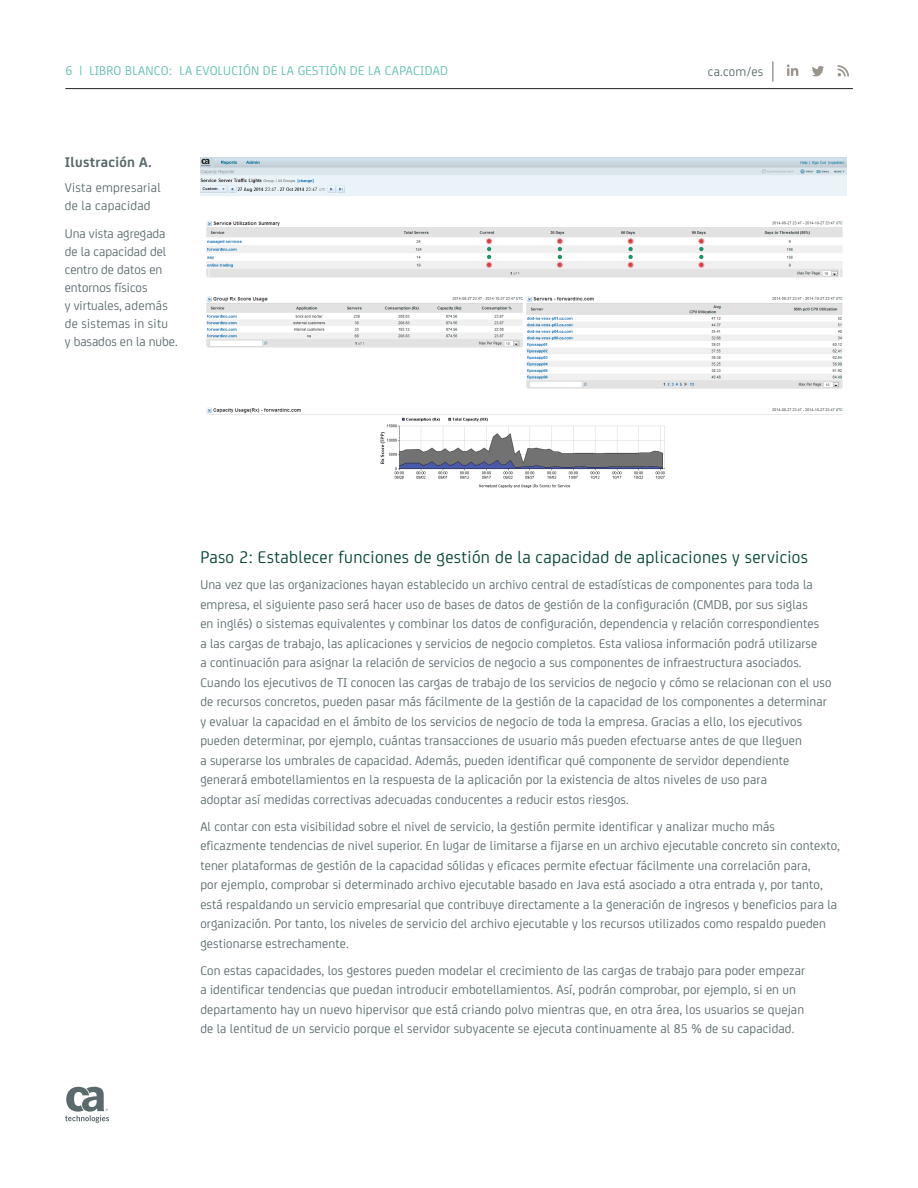
<style>
.page{position:relative;width:918px;height:1188px;background:#fff}
.page>*{position:absolute;margin:0;border:0;box-sizing:border-box;transform-origin:0 0}
.t1{font:18px "CA Sans";letter-spacing:.02em;color:#004333}
.t2{font:700 15px "CA Sans";letter-spacing:.02em;color:#59696c}
.t3{font:13.5px/19.5px "CA Sans";letter-spacing:.01em;color:#59696c}
.t4{font:13.5px "CA Sans";letter-spacing:.02em;color:#5ebfaf}
</style>
<div class="page">
<hr style="left:65px;top:88px;width:788px;height:1px;background:#23211c">
<svg style="left:773px;top:61px;width:1px;height:21px"></svg>
<svg style="left:787px;top:64px;width:11px;height:12px"></svg>
<svg style="left:838px;top:65px;width:11px;height:11px"></svg>
<svg style="left:812px;top:66px;width:12px;height:10px"></svg>
<svg style="left:65px;top:1087px;width:44px;height:36px"></svg>
<img style="left:200px;top:157px;width:646px;height:331px">
<svg style="left:200px;top:157px;width:14px;height:10px"></svg>
<svg style="left:201px;top:159px;width:10px;height:7px"></svg>
<p class="t4" style="left:65px;top:61px;width:349px">6 | Libro blanco: LA EVOLUCIÓN DE LA GESTIÓN DE LA CAPACIDAD</p>
<p class="t2" style="left:65px;top:151px;width:88px">Ilustración A.</p>
<p class="t3" style="left:65px;top:177px;width:98px;line-height:18px">Vista empresarial de la capacidad</p>
<p class="t3" style="left:65px;top:224px;width:114px;line-height:18px">Una vista agregada de la capacidad del centro de datos en entornos físicos<br>y virtuales, además de sistemas in situ<br>y basados en la nube.</p>
<p class="t3" style="left:708px;top:61px;width:57px">ca.com/es</p>
<h1 class="t1" style="left:200px;top:544px;width:609px">Paso 2: Establecer funciones de gestión de la capacidad de aplicaciones y servicios</h1>
<p class="t3" style="left:200px;top:574px;width:633px">Una vez que las organizaciones hayan establecido un archivo central de estadísticas de componentes para toda la empresa, el siguiente paso será hacer uso de bases de datos de gestión de la configuración (CMDB, por sus siglas<br>en inglés) o sistemas equivalentes y combinar los datos de configuración, dependencia y relación correspondientes<br>a las cargas de trabajo, las aplicaciones y servicios de negocio completos. Esta valiosa información podrá utilizarse<br>a continuación para asignar la relación de servicios de negocio a sus componentes de infraestructura asociados.<br>Cuando los ejecutivos de TI conocen las cargas de trabajo de los servicios de negocio y cómo se relacionan con el uso de recursos concretos, pueden pasar más fácilmente de la gestión de la capacidad de los componentes a determinar y evaluar la capacidad en el ámbito de los servicios de negocio de toda la empresa. Gracias a ello, los ejecutivos pueden determinar, por ejemplo, cuántas transacciones de usuario más pueden efectuarse antes de que lleguen<br>a superarse los umbrales de capacidad. Además, pueden identificar qué componente de servidor dependiente generará embotellamientos en la respuesta de la aplicación por la existencia de altos niveles de uso para<br>adoptar así medidas correctivas adecuadas conducentes a reducir estos riesgos.</p>
<p class="t3" style="left:200px;top:816px;width:641px">Al contar con esta visibilidad sobre el nivel de servicio, la gestión permite identificar y analizar mucho más eficazmente tendencias de nivel superior. En lugar de limitarse a fijarse en un archivo ejecutable concreto sin contexto, tener plataformas de gestión de la capacidad sólidas y eficaces permite efectuar fácilmente una correlación para,<br>por ejemplo, comprobar si determinado archivo ejecutable basado en Java está asociado a otra entrada y, por tanto, está respaldando un servicio empresarial que contribuye directamente a la generación de ingresos y beneficios para la organización. Por tanto, los niveles de servicio del archivo ejecutable y los recursos utilizados como respaldo pueden gestionarse estrechamente.</p>
<p class="t3" style="left:200px;top:960px;width:606px">Con estas capacidades, los gestores pueden modelar el crecimiento de las cargas de trabajo para poder empezar a identificar tendencias que puedan introducir embotellamientos. Así, podrán comprobar, por ejemplo, si en un departamento hay un nuevo hipervisor que está criando polvo mientras que, en otra área, los usuarios se quejan de la lentitud de un servicio porque el servidor subyacente se ejecuta continuamente al 85 % de su capacidad.</p>
</div>
